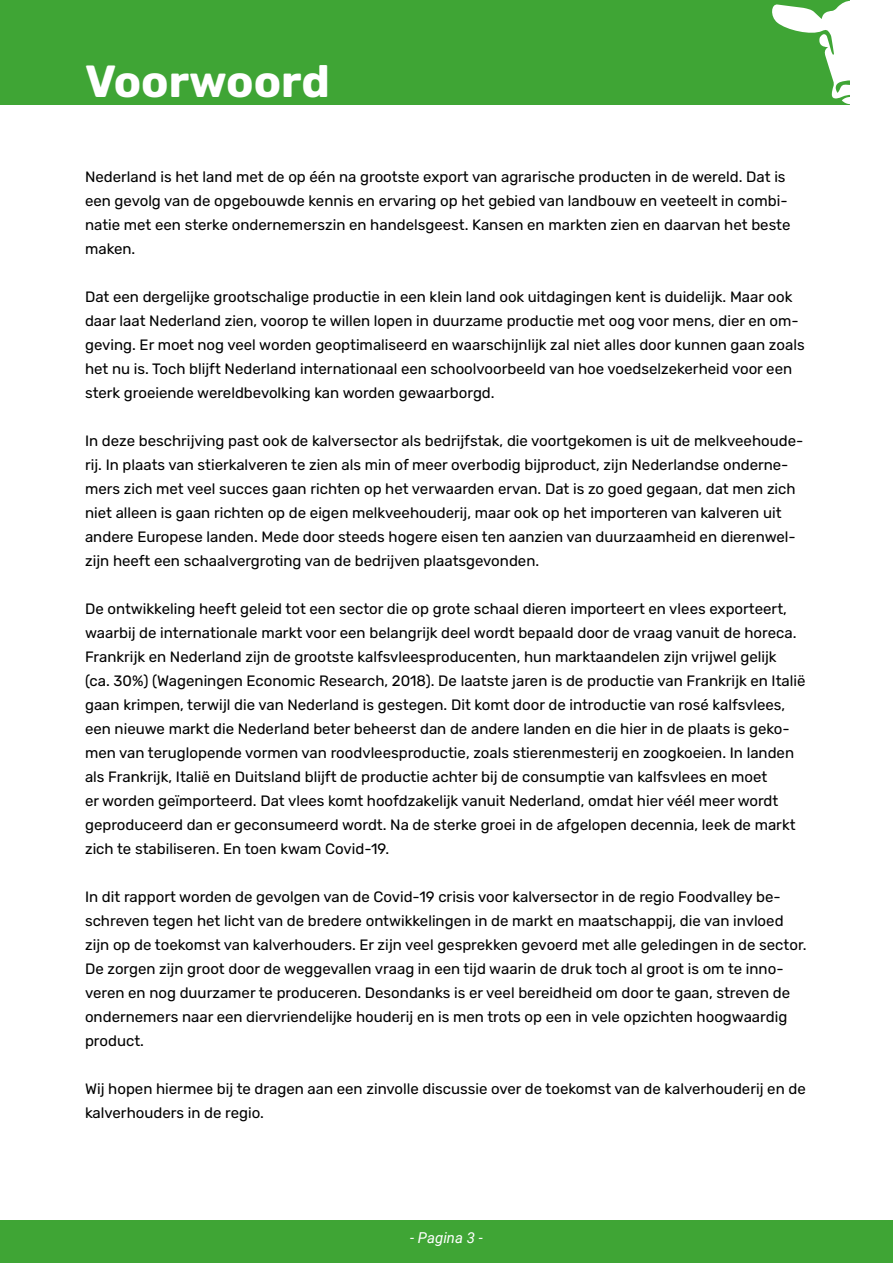
<style>
.page{position:relative;width:893px;height:1263px;background:#fff}
.page>*{position:absolute;margin:0;border:0;box-sizing:border-box;transform-origin:0 0}
.t1{font:700 45px "Rubik";color:#fff}
.t2{font:15px/24px "Rubik";color:#000}
.t3{font:italic 15px "Roboto";color:#fff}
</style>
<div class="page">
<div style="left:0;top:1220px;width:893px;height:43px;background:#3fa535"></div>
<div style="left:0;top:0;width:893px;height:104px;background:#3fa535"></div>
<svg style="left:770px;top:0;width:80px;height:105px"></svg>
<div style="left:850px;top:0;width:43px;height:130px;background:#fff"></div>
<h1 class="t1" style="left:85px;top:56px;width:246px">Voorwoord</h1>
<p class="t2" style="left:85px;top:165px;width:707px">Nederland is het land met de op één na grootste export van agrarische producten in de wereld. Dat is een gevolg van de opgebouwde kennis en ervaring op het gebied van landbouw en veeteelt in combi&shy;natie met een sterke ondernemerszin en handelsgeest. Kansen en markten zien en daarvan het beste maken.</p>
<p class="t2" style="left:85px;top:285px;width:721px">Dat een dergelijke grootschalige productie in een klein land ook uitdagingen kent is duidelijk. Maar ook daar laat Nederland zien, voorop te willen lopen in duurzame productie met oog voor mens, dier en om&shy;geving. Er moet nog veel worden geoptimaliseerd en waarschijnlijk zal niet alles door kunnen gaan zoals het nu is. Toch blijft Nederland internationaal een schoolvoorbeeld van hoe voedselzekerheid voor een sterk groeiende wereldbevolking kan worden gewaarborgd.</p>
<p class="t2" style="left:85px;top:429px;width:720px">In deze beschrijving past ook de kalversector als bedrijfstak, die voortgekomen is uit de melkveehoude&shy;rij. In plaats van stierkalveren te zien als min of meer overbodig bijproduct, zijn Nederlandse onderne&shy;mers zich met veel succes gaan richten op het verwaarden ervan. Dat is zo goed gegaan, dat men zich niet alleen is gaan richten op de eigen melkveehouderij, maar ook op het importeren van kalveren uit andere Europese landen. Mede door steeds hogere eisen ten aanzien van duurzaamheid en dierenwel&shy;zijn heeft een schaalvergroting van de bedrijven plaatsgevonden.</p>
<p class="t2" style="left:85px;top:597px;width:722px">De ontwikkeling heeft geleid tot een sector die op grote schaal dieren importeert en vlees exporteert, waarbij de internationale markt voor een belangrijk deel wordt bepaald door de vraag vanuit de horeca.<br>Frankrijk en Nederland zijn de grootste kalfsvleesproducenten, hun marktaandelen zijn vrijwel gelijk<br>(ca. 30%) (Wageningen Economic Research, 2018). De laatste jaren is de productie van Frankrijk en Italië gaan krimpen, terwijl die van Nederland is gestegen. Dit komt door de introductie van rosé kalfsvlees, een nieuwe markt die Nederland beter beheerst dan de andere landen en die hier in de plaats is geko&shy;men van teruglopende vormen van roodvleesproductie, zoals stierenmesterij en zoogkoeien. In landen als Frankrijk, Italië en Duitsland blijft de productie achter bij de consumptie van kalfsvlees en moet<br>er worden geïmporteerd. Dat vlees komt hoofdzakelijk vanuit Nederland, omdat hier véél meer wordt geproduceerd dan er geconsumeerd wordt. Na de sterke groei in de afgelopen decennia, leek de markt zich te stabiliseren. En toen kwam Covid-19.</p>
<p class="t2" style="left:85px;top:885px;width:723px">In dit rapport worden de gevolgen van de Covid-19 crisis voor kalversector in de regio Foodvalley be&shy;schreven tegen het licht van de bredere ontwikkelingen in de markt en maatschappij, die van invloed zijn op de toekomst van kalverhouders. Er zijn veel gesprekken gevoerd met alle geledingen in de sector.<br>De zorgen zijn groot door de weggevallen vraag in een tijd waarin de druk toch al groot is om te inno&shy;veren en nog duurzamer te produceren. Desondanks is er veel bereidheid om door te gaan, streven de ondernemers naar een diervriendelijke houderij en is men trots op een in vele opzichten hoogwaardig product.</p>
<p class="t2" style="left:85px;top:1077px;width:722px">Wij hopen hiermee bij te dragen aan een zinvolle discussie over de toekomst van de kalverhouderij en de kalverhouders in de regio.</p>
<p class="t3" style="left:410px;top:1227px;width:74px">- Pagina 3 -</p>
</div>
